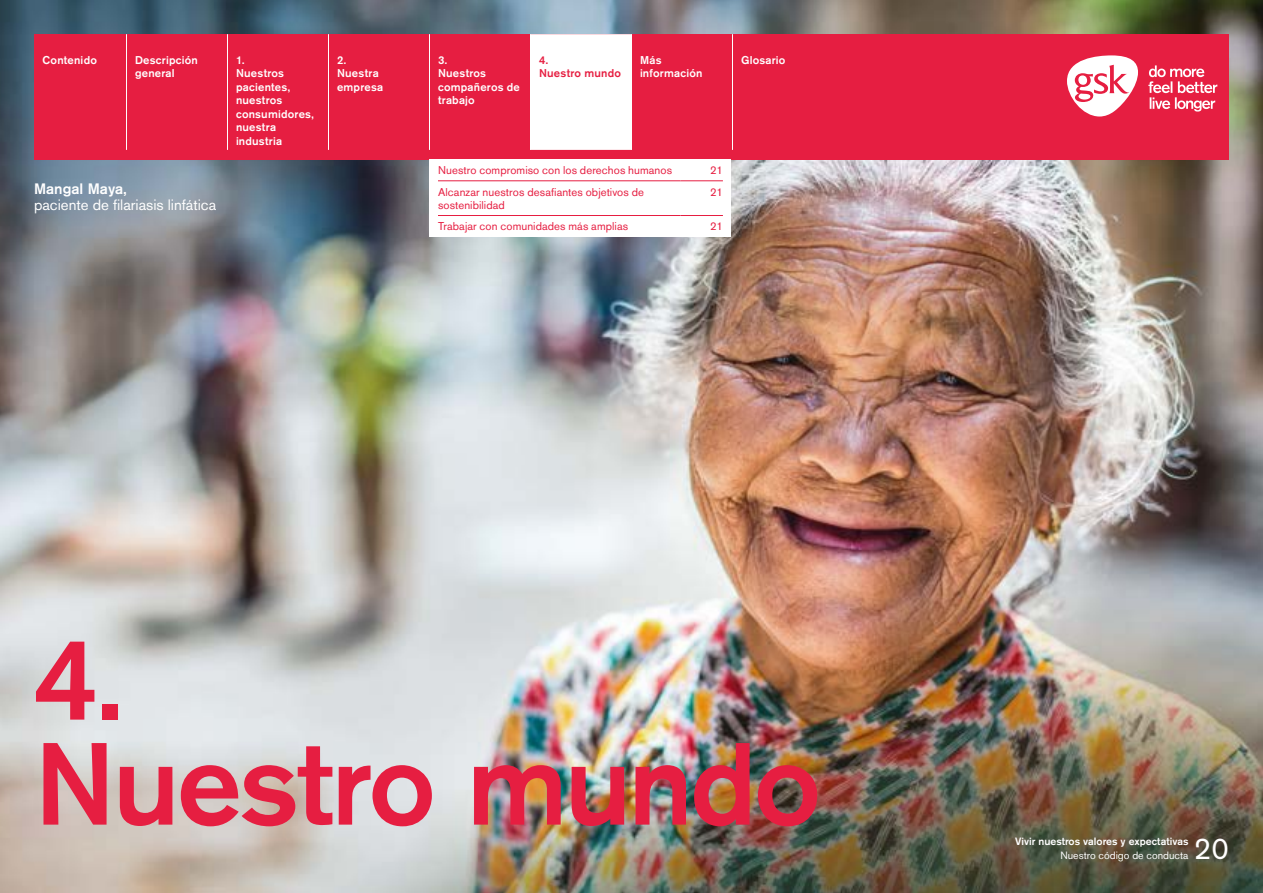
<style>
.page{position:relative;width:1263px;height:893px;background:#fff}
.page>*{position:absolute;margin:0;border:0;box-sizing:border-box;transform-origin:0 0}
.DividerHead{font:500 115.5px/105px "Akzidenz Grotesk GSK";letter-spacing:-.025em;color:#e61e41}
.t1{font:30px "Akzidenz Grotesk GSK";color:#fff}
.t2{font:15px/16.5px "Akzidenz Grotesk GSK";color:#fff}
.t3{font:500 11.25px/13.5px "Akzidenz Grotesk GSK";letter-spacing:.02em;color:#fff}
.ContentsPanel{font:11.25px/13.5px "Akzidenz Grotesk GSK";letter-spacing:.01em;color:#e61e41}
.t4{font:500 11.25px/13.5px "Akzidenz Grotesk GSK";letter-spacing:.02em;color:#e61e41}
.ContentsPanel_Figure{font:11.25px "Akzidenz Grotesk GSK";color:#e61e41}
.t5{font:500 10.5px/13.5px "Akzidenz Grotesk GSK";color:#fff;text-align:right}
.s1{font-weight:500}
.s2{font-weight:400}
</style>
<div class="page">
<img style="left:0;top:0;width:1263px;height:893px">
<div style="left:34px;top:34px;width:1195px;height:126px;background:#e61e41"></div>
<div style="left:531px;top:34px;width:100px;height:116px;background:#fff"></div>
<hr style="left:126px;top:34px;width:1px;height:116px;background:#fff">
<hr style="left:227px;top:34px;width:1px;height:116px;background:#fff">
<hr style="left:328px;top:34px;width:1px;height:116px;background:#fff">
<hr style="left:429px;top:34px;width:1px;height:116px;background:#fff">
<hr style="left:530px;top:34px;width:1px;height:116px;background:#fff">
<hr style="left:631px;top:34px;width:1px;height:116px;background:#fff">
<hr style="left:732px;top:34px;width:1px;height:116px;background:#fff">
<svg style="left:1148px;top:65px;width:69px;height:47px"></svg>
<svg style="left:1067px;top:55px;width:71px;height:62px"></svg>
<div style="left:429px;top:160px;width:302px;height:77px;background:#fff"></div>
<hr style="left:438px;top:180px;width:242px;height:1px;background:#e61e41">
<hr style="left:680px;top:180px;width:43px;height:1px;background:#e61e41">
<hr style="left:438px;top:215px;width:242px;height:1px;background:#e61e41">
<hr style="left:680px;top:215px;width:43px;height:1px;background:#e61e41">
<p class="t3" style="left:43px;top:53px;width:56px">Contenido</p>
<p class="t3" style="left:135px;top:53px;width:64px">Descripción general</p>
<p class="t3" style="left:236px;top:53px;width:79px">1.<br>Nuestros pacientes, nuestros consumidores, nuestra industria</p>
<p class="t3" style="left:337px;top:53px;width:48px">2.<br>Nuestra empresa</p>
<p class="t3" style="left:438px;top:53px;width:83px">3.<br>Nuestros compañeros de trabajo</p>
<p class="t4" style="left:539px;top:53px;width:83px">4.<br>Nuestro mundo</p>
<p class="t3" style="left:640px;top:53px;width:64px">Más información</p>
<p class="t3" style="left:741px;top:53px;width:46px">Glosario</p>
<p class="t2" style="left:34px;top:180px;width:184px"><span class="s1">Mangal Maya,<br></span>paciente de filariasis linfática</p>
<p class="ContentsPanel" style="left:438px;top:164px;width:236px">Nuestro compromiso con los derechos humanos</p>
<p class="ContentsPanel_Figure" style="left:710px;top:163px;width:14px">21</p>
<p class="ContentsPanel" style="left:438px;top:185px;width:207px">Alcanzar nuestros desafiantes objetivos de sostenibilidad</p>
<p class="ContentsPanel_Figure" style="left:710px;top:184px;width:14px">21</p>
<p class="ContentsPanel" style="left:438px;top:220px;width:192px">Trabajar con comunidades más amplias</p>
<p class="ContentsPanel_Figure" style="left:710px;top:219px;width:14px">21</p>
<p class="DividerHead" style="left:34px;top:625px;width:789px">4.<br>Nuestro mundo</p>
<p class="t5" style="left:1015px;top:835px;width:175px">Vivir nuestros valores y expectativas<br><span class="s2">Nuestro código de conducta</span></p>
<p class="t1" style="left:1194px;top:829px;width:36px">20</p>
</div>
